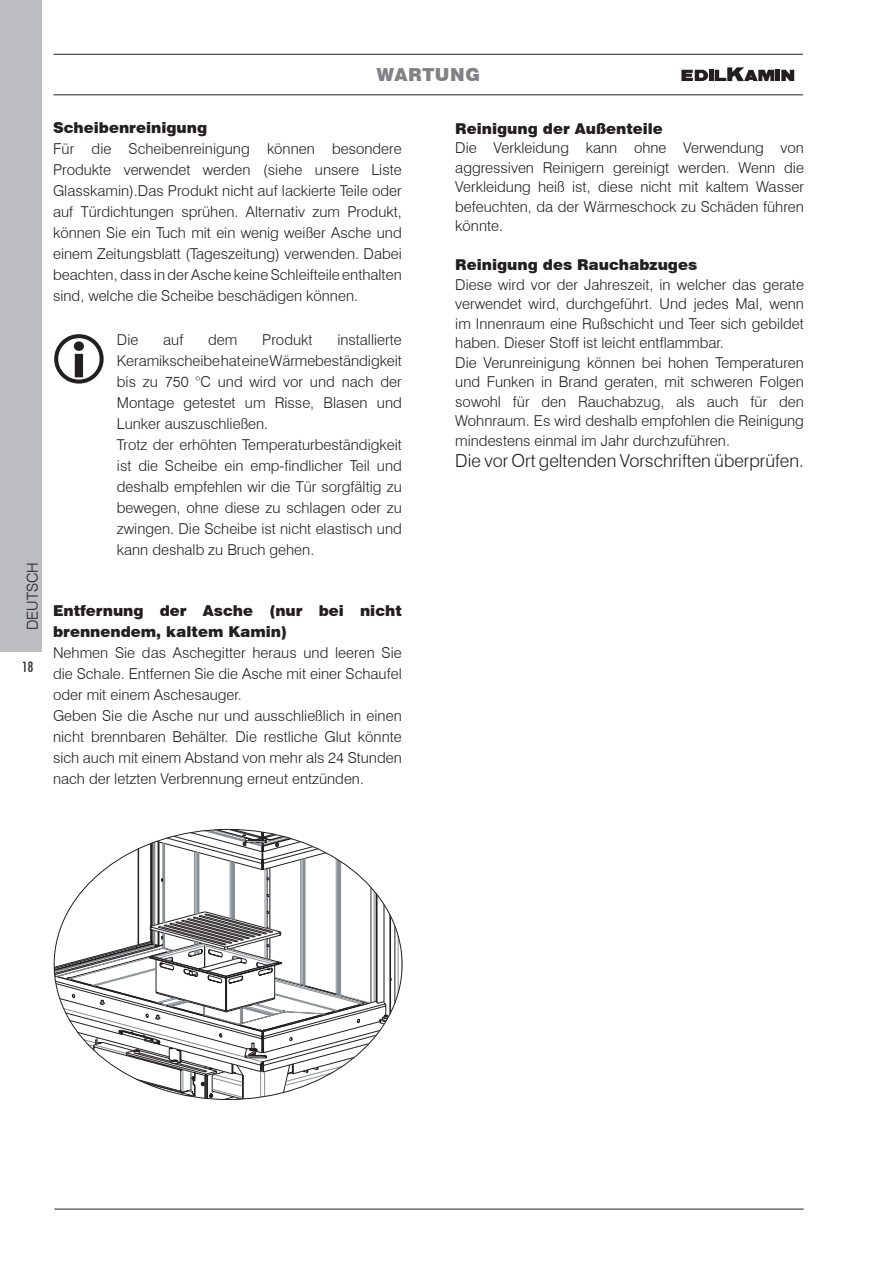
<style>
.page{position:relative;width:893px;height:1263px;background:#fff}
.page>*{position:absolute;margin:0;border:0;box-sizing:border-box;transform-origin:0 0}
.t1{font:300 18px "Swiss 721 BT";color:#231f20}
.t2{font:900 18px "Swiss 721 BT";letter-spacing:.03em;color:#808285}
.t3{font:300 15px/21px "Swiss 721 BT";color:#231f20}
.t4{font:900 15px/21px "Swiss 721 BT";color:#231f20}
.t5{font:500 condensed 14.25px "Futura BT";color:#231f20}
</style>
<div class="page">
<div style="left:0;top:0;width:42px;height:652px;background:#bcbdc0"></div>
<hr style="left:54px;top:54px;width:749px;height:1px;background:#231f20">
<hr style="left:54px;top:94px;width:749px;height:1px;background:#231f20">
<svg style="left:54px;top:334px;width:50px;height:50px"></svg>
<hr style="left:776px;top:70px;width:4px;height:11px;background:#231f20">
<hr style="left:709px;top:70px;width:4px;height:11px;background:#231f20">
<svg style="left:681px;top:70px;width:27px;height:11px"></svg>
<svg style="left:715px;top:67px;width:59px;height:14px"></svg>
<svg style="left:781px;top:70px;width:13px;height:11px"></svg>
<hr style="left:54px;top:1209px;width:750px;height:1px;background:#231f20">
<svg style="left:54px;top:829px;width:348px;height:270px"></svg>
<p class="t2" style="left:376px;top:63px;width:105px">WARTUNG</p>
<p class="t3" style="left:22px;top:630px;width:70px;rotate:-90deg">DEUTSCH</p>
<p class="t5" style="left:22px;top:658px;width:12px">18</p>
<p class="t4" style="left:53px;top:117px;width:156px">Scheibenreinigung</p>
<p class="t3" style="left:53px;top:138px;width:350px;text-align:justify">Für die Scheibenreinigung können besondere Produkte verwendet werden (siehe unsere Liste Glasskamin).Das Produkt nicht auf lackierte Teile oder auf Türdichtungen sprühen. Alternativ zum Produkt, können Sie ein Tuch mit ein wenig weißer Asche und einem Zeitungsblatt (Tageszeitung) verwenden. Dabei beachten, dass in der Asche keine Schleifteile enthalten sind, welche die Scheibe beschädigen können.</p>
<p class="t3" style="left:117px;top:329px;width:23px">Die</p>
<p class="t3" style="left:163px;top:329px;width:22px">auf</p>
<p class="t3" style="left:208px;top:329px;width:31px">dem</p>
<p class="t3" style="left:262px;top:329px;width:52px">Produkt</p>
<p class="t3" style="left:117px;top:329px;width:286px;text-indent:220px">installierte Keramikscheibe hat eine Wärmebeständigkeit bis zu 750 °C und wird vor und nach der Montage getestet um Risse, Blasen und Lunker auszuschließen.<br>Trotz der erhöhten Temperaturbeständigkeit ist die Scheibe ein emp-findlicher Teil und deshalb empfehlen wir die Tür sorgfältig zu bewegen, ohne diese zu schlagen oder zu zwingen. Die Scheibe ist nicht elastisch und kann deshalb zu Bruch gehen.</p>
<p class="t4" style="left:53px;top:600px;width:350px">Entfernung der Asche (nur bei nicht brennendem, kaltem Kamin)</p>
<p class="t3" style="left:53px;top:642px;width:350px">Nehmen Sie das Aschegitter heraus und leeren Sie die Schale. Entfernen Sie die Asche mit einer Schaufel oder mit einem Aschesauger.<br>Geben Sie die Asche nur und ausschließlich in einen nicht brennbaren Behälter. Die restliche Glut könnte sich auch mit einem Abstand von mehr als 24 Stunden nach der letzten Verbrennung erneut entzünden.</p>
<p class="t4" style="left:455px;top:118px;width:209px">Reinigung der Außenteile</p>
<p class="t3" style="left:455px;top:138px;width:350px;line-height:19.5px;text-align:justify">Die Verkleidung kann ohne Verwendung von aggressiven Reinigern gereinigt werden. Wenn die Verkleidung heiß ist, diese nicht mit kaltem Wasser befeuchten, da der Wärmeschock zu Schäden führen könnte.</p>
<p class="t4" style="left:455px;top:254px;width:243px">Reinigung des Rauchabzuges</p>
<p class="t3" style="left:455px;top:274px;width:350px;line-height:19.5px">Diese wird vor der Jahreszeit, in welcher das gerate verwendet wird, durchgeführt. Und jedes Mal, wenn im Innenraum eine Rußschicht und Teer sich gebildet haben. Dieser Stoff ist leicht entflammbar.<br>Die Verunreinigung können bei hohen Temperaturen und Funken in Brand geraten, mit schweren Folgen sowohl für den Rauchabzug, als auch für den Wohnraum. Es wird deshalb empfohlen die Reinigung mindestens einmal im Jahr durchzuführen.</p>
<p class="t1" style="left:455px;top:450px;width:350px">Die vor Ort geltenden Vorschriften überprüfen.</p>
</div>
